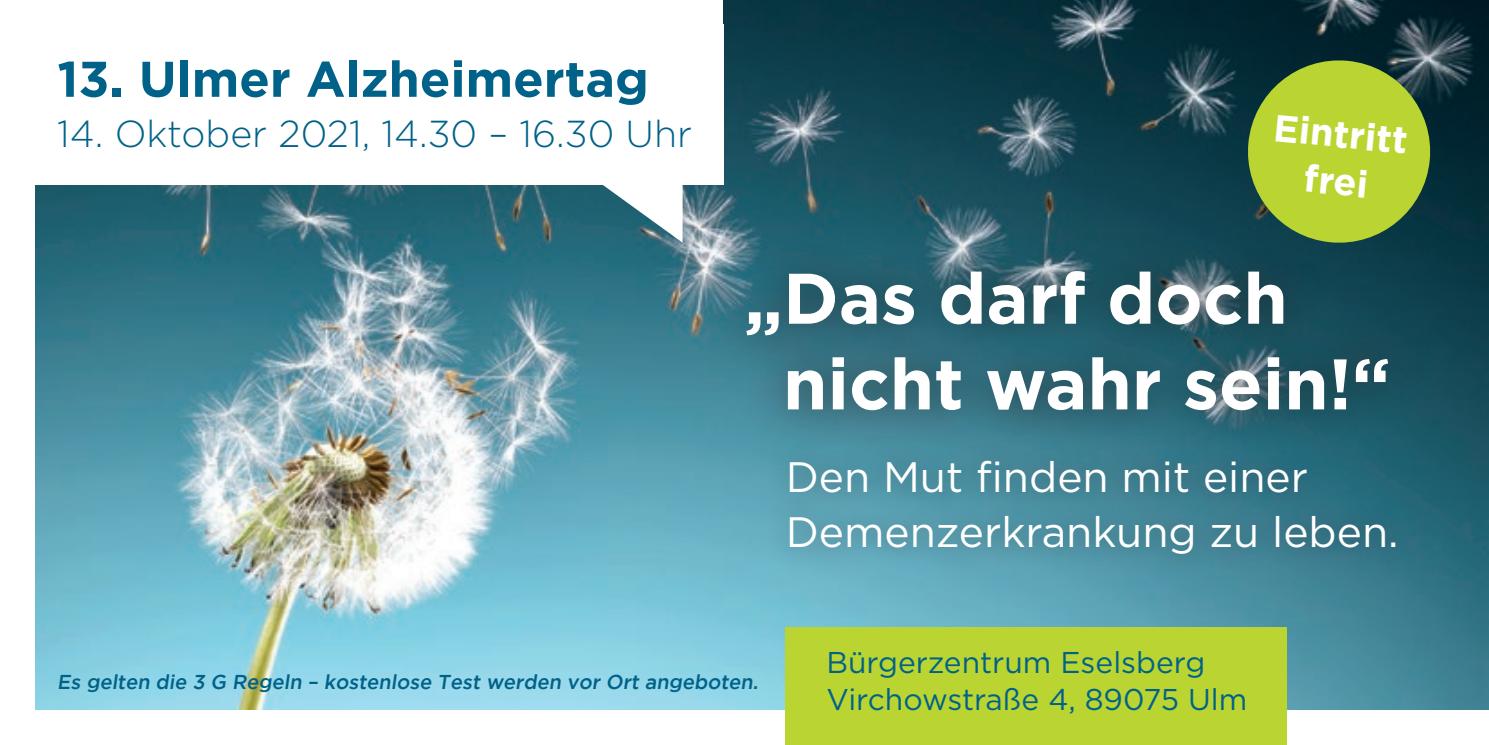
<style>
.page{position:relative;width:1489px;height:745px;background:#fff}
.page>*{position:absolute;margin:0;border:0;box-sizing:border-box;transform-origin:0 0}
.t1{font:700 71.25px/85.5px "Gotham";color:#fff}
.t2{font:700 50px "Gotham";color:#006288}
.t3{font:42.5px/55px "Gotham";color:#fff}
.t4{font:700 37.75px/47.2px "Gotham";color:#fff;text-align:center}
.t5{font:300 37.5px "Gotham";color:#006288}
.t6{font:30px/36px "Gotham";color:#006288}
.t7{font:500 20px "Gotham";color:#006288}
</style>
<div class="page">
<img style="left:35px;top:116px;width:1453px;height:593px">
<img style="left:723px;top:0;width:765px;height:116px">
<div style="left:766px;top:438px;width:650px;height:138px;background:#231f20;opacity:.4"></div>
<div style="left:706px;top:230px;width:721px;height:222px;background:#231f20;opacity:.75"></div>
<div style="left:7px;top:24px;width:716px;height:160px;background:#fff"></div>
<svg style="left:570px;top:184px;width:112px;height:58px"></svg>
<svg style="left:1243px;top:56px;width:191px;height:191px;background:#89a736"></svg>
<div style="left:785px;top:627px;width:501px;height:117px;background:#bad432"></div>
<h2 class="t2" style="left:57px;top:46px;width:593px">13. Ulmer Alzheimertag</h2>
<h3 class="t5" style="left:57px;top:113px;width:636px">14. Oktober 2021, 14.30 – 16.30 Uhr</h3>
<h3 class="t4" style="left:1276px;top:103px;width:136px;rotate:6deg">Eintritt frei</h3>
<h1 class="t1" style="left:783px;top:255px;width:608px;text-indent:-39px">„Das darf doch nicht wahr sein!“</h1>
<h3 class="t3" style="left:785px;top:448px;width:614px">Den Mut finden mit einer<br>Demenzerkrankung zu leben.</h3>
<p class="t7" style="left:57px;top:669px;width:705px">Es gelten die 3 G Regeln – kostenlose Test werden vor Ort angeboten.</p>
<h3 class="t6" style="left:826px;top:643px;width:422px">Bürgerzentrum Eselsberg<br>Virchowstraße 4, 89075 Ulm</h3>
</div>
